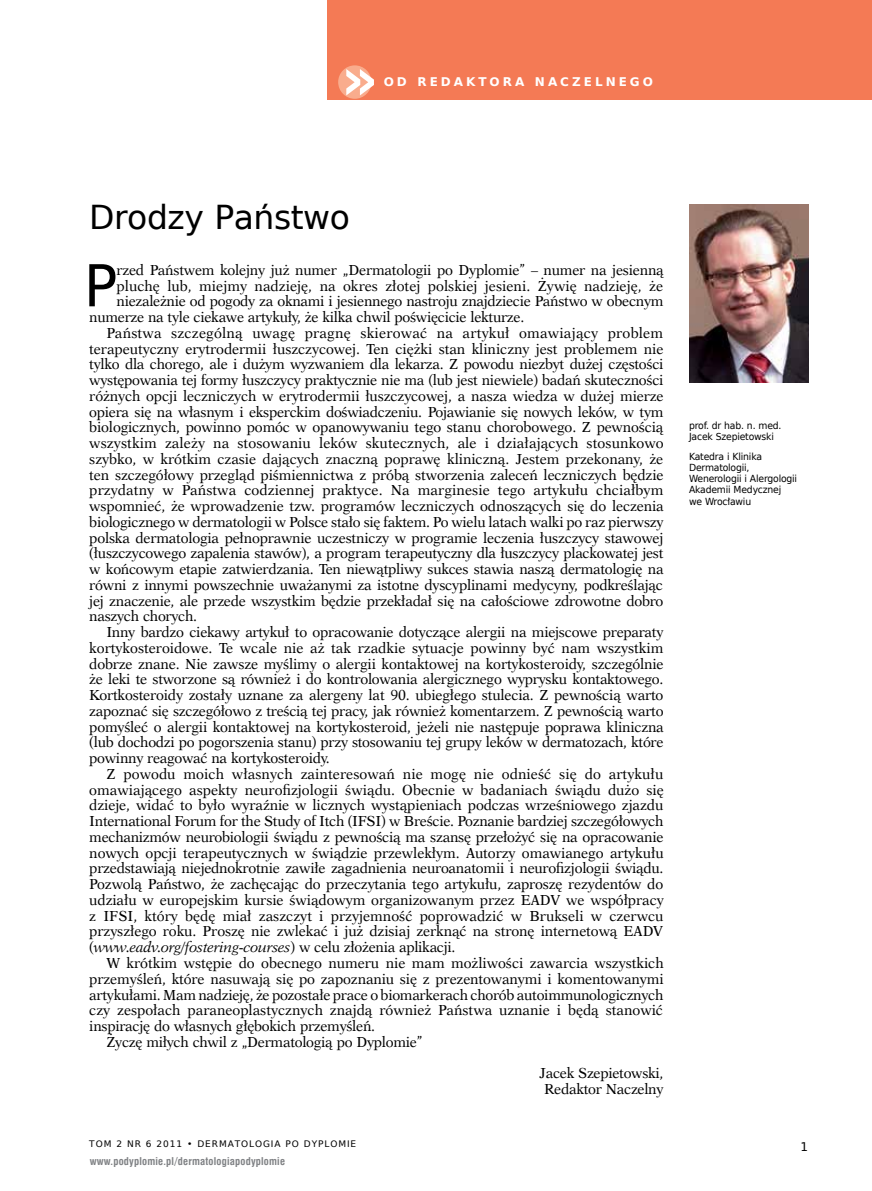
<style>
.page{position:relative;width:872px;height:1191px;background:#fff}
.page>*{position:absolute;margin:0;border:0;box-sizing:border-box;transform-origin:0 0}
.t1{font:57.75px "Prima Sans EU";color:#000;scale:.96 1}
.t2{font:33px "Prima Sans EU";letter-spacing:-.015em;color:#000}
.t3{font:14.55px/15.8px "Dutch 823 EU";letter-spacing:-.015em;color:#000;text-align:center;scale:.96 1}
.t4{font:14.55px "Dutch 823 EU";letter-spacing:.005em;color:#000;scale:.96 1}
.t5{font:14.55px "Dutch 823 EU";letter-spacing:.015em;color:#000;scale:.96 1}
.t6{font:italic 14.55px "Dutch 823 EU";letter-spacing:-.02em;color:#000}
.t7{font:700 12px "Prima Sans EU";letter-spacing:.25em;color:#fff}
.t8{font:12px "Prima Sans EU";color:#000}
.t9{font:700 10.5px "Swis 721 Cn EU";letter-spacing:.02em;color:#808285}
.t10{font:9.75px/11.2px "Prima Sans EU";letter-spacing:-.02em;color:#000;scale:.95 1}
.t11{font:9px "Prima Sans EU";letter-spacing:.1em;color:#000}
.s1{font-style:normal}
</style>
<div class="page">
<div style="left:327px;top:0;width:545px;height:100px;background:#f47a55"></div>
<div style="left:338px;top:65px;width:33px;height:34px;background:#f9ac8d;border-radius:50%"></div>
<svg style="left:346px;top:69px;width:28px;height:26px"></svg>
<img style="left:689px;top:204px;width:119px;height:179px">
<p class="t7" style="left:384px;top:73px;width:271px">OD REDAKTORA NACZELNEGO</p>
<h2 class="t2" style="left:89px;top:194px;width:262px">Drodzy państwo</h2>
<h1 class="t1" style="left:84px;top:245px;width:36px">p</h1>
<p class="t3" style="left:116px;top:262px;width:571px">rzed Państwem kolejny już numer „Dermatologii po Dyplomie” – numer na jesienną</p>
<p class="t3" style="left:116px;top:278px;width:571px">pluchę lub, miejmy nadzieję, na okres złotej polskiej jesieni. Żywię nadzieję, że</p>
<p class="t3" style="left:116px;top:293px;width:571px">niezależnie od pogody za oknami i jesiennego nastroju znajdziecie Państwo w obecnym</p>
<p class="t3" style="left:89px;top:309px;width:454px">numerze na tyle ciekawe artykuły, że kilka chwil poświęcicie lekturze.</p>
<p class="t5" style="left:106px;top:324px;width:581px">Państwa szczególną uwagę pragnę skierować na artykuł omawiający problem</p>
<p class="t3" style="left:89px;top:341px;width:599px">terapeutyczny erytrodermii łuszczycowej. Ten ciężki stan kliniczny jest problemem nie</p>
<p class="t3" style="left:89px;top:356px;width:599px">tylko dla chorego, ale i dużym wyzwaniem dla lekarza. Z powodu niezbyt dużej częstości</p>
<p class="t3" style="left:89px;top:372px;width:599px">występowania tej formy łuszczycy praktycznie nie ma (lub jest niewiele) badań skuteczności</p>
<p class="t3" style="left:89px;top:388px;width:600px">różnych opcji leczniczych w erytrodermii łuszczycowej, a nasza wiedza w dużej mierze</p>
<p class="t3" style="left:89px;top:404px;width:599px">opiera się na własnym i eksperckim doświadczeniu. Pojawianie się nowych leków, w tym</p>
<p class="t3" style="left:89px;top:419px;width:599px">biologicznych, powinno pomóc w opanowywaniu tego stanu chorobowego. Z pewnością</p>
<p class="t4" style="left:89px;top:434px;width:600px">wszystkim zależy na stosowaniu leków skutecznych, ale i działających stosunkowo</p>
<p class="t3" style="left:89px;top:451px;width:599px">szybko, w krótkim czasie dających znaczną poprawę kliniczną. Jestem przekonany, że</p>
<p class="t3" style="left:89px;top:467px;width:599px">ten szczegółowy przegląd piśmiennictwa z próbą stworzenia zaleceń leczniczych będzie</p>
<p class="t4" style="left:89px;top:481px;width:599px">przydatny w Państwa codziennej praktyce. Na marginesie tego artykułu chciałbym</p>
<p class="t3" style="left:89px;top:498px;width:600px">wspomnieć, że wprowadzenie tzw. programów leczniczych odnoszących się do leczenia</p>
<p class="t3" style="left:89px;top:514px;width:599px">biologicznego w dermatologii w Polsce stało się faktem. Po wielu latach walki po raz pierwszy</p>
<p class="t3" style="left:89px;top:530px;width:599px">polska dermatologia pełnoprawnie uczestniczy w programie leczenia łuszczycy stawowej</p>
<p class="t3" style="left:89px;top:545px;width:599px">(łuszczycowego zapalenia stawów), a program terapeutyczny dla łuszczycy plackowatej jest</p>
<p class="t3" style="left:89px;top:561px;width:599px">w końcowym etapie zatwierdzania. Ten niewątpliwy sukces stawia naszą dermatologię na</p>
<p class="t3" style="left:89px;top:577px;width:599px">równi z innymi powszechnie uważanymi za istotne dyscyplinami medycyny, podkreślając</p>
<p class="t3" style="left:89px;top:593px;width:599px">jej znaczenie, ale przede wszystkim będzie przekładał się na całościowe zdrowotne dobro</p>
<p class="t3" style="left:89px;top:608px;width:114px">naszych chorych.</p>
<p class="t3" style="left:106px;top:624px;width:582px">Inny bardzo ciekawy artykuł to opracowanie dotyczące alergii na miejscowe preparaty</p>
<p class="t3" style="left:89px;top:640px;width:599px">kortykosteroidowe. Te wcale nie aż tak rzadkie sytuacje powinny być nam wszystkim</p>
<p class="t3" style="left:89px;top:655px;width:600px">dobrze znane. Nie zawsze myślimy o alergii kontaktowej na kortykosteroidy, szczególnie</p>
<p class="t3" style="left:89px;top:671px;width:599px">że leki te stworzone są również i do kontrolowania alergicznego wyprysku kontaktowego.</p>
<p class="t3" style="left:89px;top:687px;width:599px">Kortkosteroidy zostały uznane za alergeny lat 90. ubiegłego stulecia. Z pewnością warto</p>
<p class="t3" style="left:89px;top:703px;width:599px">zapoznać się szczegółowo z treścią tej pracy, jak również komentarzem. Z pewnością warto</p>
<p class="t3" style="left:89px;top:718px;width:600px">pomyśleć o alergii kontaktowej na kortykosteroid, jeżeli nie następuje poprawa kliniczna</p>
<p class="t3" style="left:89px;top:734px;width:599px">(lub dochodzi po pogorszenia stanu) przy stosowaniu tej grupy leków w dermatozach, które</p>
<p class="t3" style="left:89px;top:750px;width:252px">powinny reagować na kortykosteroidy.</p>
<p class="t4" style="left:106px;top:764px;width:581px">Z powodu moich własnych zainteresowań nie mogę nie odnieść się do artykułu</p>
<p class="t3" style="left:89px;top:781px;width:600px">omawiającego aspekty neurofizjologii świądu. Obecnie w badaniach świądu dużo się</p>
<p class="t3" style="left:89px;top:797px;width:599px">dzieje, widać to było wyraźnie w licznych wystąpieniach podczas wrześniowego zjazdu</p>
<p class="t3" style="left:89px;top:813px;width:599px">International Forum for the Study of Itch (IFSI) w Breście. Poznanie bardziej szczegółowych</p>
<p class="t3" style="left:89px;top:829px;width:599px">mechanizmów neurobiologii świądu z pewnością ma szansę przełożyć się na opracowanie</p>
<p class="t3" style="left:89px;top:844px;width:600px">nowych opcji terapeutycznych w świądzie przewlekłym. Autorzy omawianego artykułu</p>
<p class="t3" style="left:89px;top:860px;width:599px">przedstawiają niejednokrotnie zawiłe zagadnienia neuroanatomii i neurofizjologii świądu.</p>
<p class="t3" style="left:89px;top:876px;width:599px">Pozwolą Państwo, że zachęcając do przeczytania tego artykułu, zaproszę rezydentów do</p>
<p class="t3" style="left:89px;top:892px;width:600px">udziału w europejskim kursie świądowym organizowanym przez EADV we współpracy</p>
<p class="t3" style="left:89px;top:907px;width:599px">z IFSI, który będę miał zaszczyt i przyjemność poprowadzić w Brukseli w czerwcu</p>
<p class="t3" style="left:89px;top:923px;width:599px">przyszłego roku. Proszę nie zwlekać i już dzisiaj zerknąć na stronę internetową EADV</p>
<p class="t6" style="left:89px;top:938px;width:368px"><span class="s1">(</span>www.eadv.org/fostering-courses<span class="s1">) w celu złożenia aplikacji.</span></p>
<p class="t3" style="left:106px;top:955px;width:582px">W krótkim wstępie do obecnego numeru nie mam możliwości zawarcia wszystkich</p>
<p class="t3" style="left:89px;top:971px;width:600px">przemyśleń, które nasuwają się po zapoznaniu się z prezentowanymi i komentowanymi</p>
<p class="t3" style="left:89px;top:986px;width:599px">artykułami. Mam nadzieję, że pozostałe prace o biomarkerach chorób autoimmunologicznych</p>
<p class="t3" style="left:89px;top:1002px;width:599px">czy zespołach paraneoplastycznych znajdą również Państwa uznanie i będą stanowić</p>
<p class="t3" style="left:89px;top:1018px;width:299px">inspirację do własnych głębokich przemyśleń.</p>
<p class="t3" style="left:106px;top:1034px;width:331px">Życzę miłych chwil z „Dermatologią po Dyplomie”</p>
<p class="t3" style="left:539px;top:1065px;width:131px">Jacek Szepietowski,<br>Redaktor Naczelny</p>
<p class="t10" style="left:689px;top:419px;width:99px">prof. dr hab. n. med.<br>Jacek Szepietowski</p>
<p class="t10" style="left:689px;top:450px;width:115px">Katedra i Klinika<br>Dermatologii,<br>Wenerologii i alergologii akademii medycznej<br>we Wrocławiu</p>
<p class="t11" style="left:89px;top:1137px;width:268px">Tom 2 Nr 6 2011 • DermaTologia po Dyplomie</p>
<p class="t8" style="left:800px;top:1138px;width:9px">1</p>
<p class="t9" style="left:90px;top:1155px;width:197px">www.podyplomie.pl/dermatologiapodyplomie</p>
</div>
